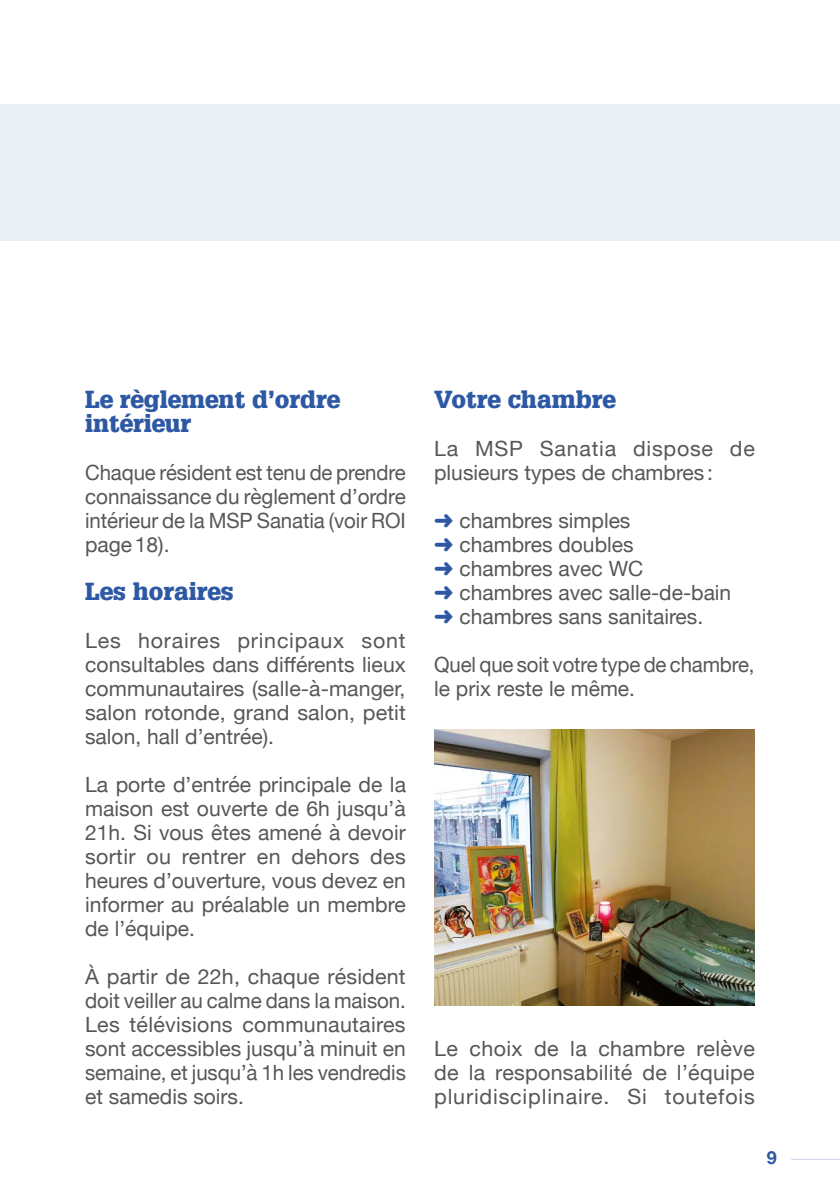
<style>
.page{position:relative;width:840px;height:1191px;background:#fff}
.page>*{position:absolute;margin:0;border:0;box-sizing:border-box;transform-origin:0 0}
.t1{font:900 24px/24px "Glypha LT";color:#2d58a3}
.t2{font:21px/24px "Helvetica Neue";color:#575756;text-align:justify}
.t3{font:700 18px "Helvetica Neue";color:#2d58a3}
.s1{color:#2d58a3}
</style>
<div class="page">
<hr style="left:790px;top:1158px;width:49px;height:1px;background:#ced1ea">
<div style="left:0;top:105px;width:839px;height:136px;background:#eaeef5"></div>
<img style="left:434px;top:729px;width:320px;height:276px">
<p class="t1" style="left:85px;top:387px;width:256px">Le règlement d’ordre intérieur</p>
<p class="t2" style="left:85px;top:462px;width:322px">Chaque résident est tenu de prendre connaissance du règlement d’ordre intérieur de la MSP Sanatia (voir ROI page18).</p>
<p class="t1" style="left:85px;top:579px;width:150px">Les horaires</p>
<p class="t2" style="left:85px;top:630px;width:322px">Les horaires principaux sont consultables dans différents lieux communautaires (salle-à-manger, salon rotonde, grand salon, petit salon, hall d’entrée).</p>
<p class="t2" style="left:85px;top:774px;width:322px">La porte d’entrée principale de la maison est ouverte de 6h jusqu’à 21h. Si vous êtes amené à devoir sortir ou rentrer en dehors des heures d’ouverture, vous devez en informer au préalable un membre de l’équipe.</p>
<p class="t2" style="left:85px;top:966px;width:322px">À partir de 22h, chaque résident doit veiller au calme dans la maison.<br>Les télévisions communautaires sont accessibles jusqu’à minuit en semaine, et jusqu’à 1h les vendredis et samedis soirs.</p>
<p class="t1" style="left:434px;top:387px;width:183px">Votre chambre</p>
<p class="t2" style="left:434px;top:438px;width:322px">La MSP Sanatia dispose de plusieurs types de chambres :</p>
<p class="t2" style="left:434px;top:510px;width:298px;text-align:left"><span class="s1">➜</span> chambres simples<br><span class="s1">➜</span> chambres doubles<br><span class="s1">➜</span> chambres avec WC<br><span class="s1">➜</span> chambres avec salle-de-bain <span class="s1">➜</span> chambres sans sanitaires.</p>
<p class="t2" style="left:434px;top:654px;width:322px">Quel que soit votre type de chambre, le prix reste le même.</p>
<p class="t2" style="left:434px;top:1038px;width:322px">Le choix de la chambre relève de la responsabilité de l’équipe pluridisciplinaire. Si toutefois</p>
<p class="t3" style="left:766px;top:1144px;width:12px">9</p>
</div>
